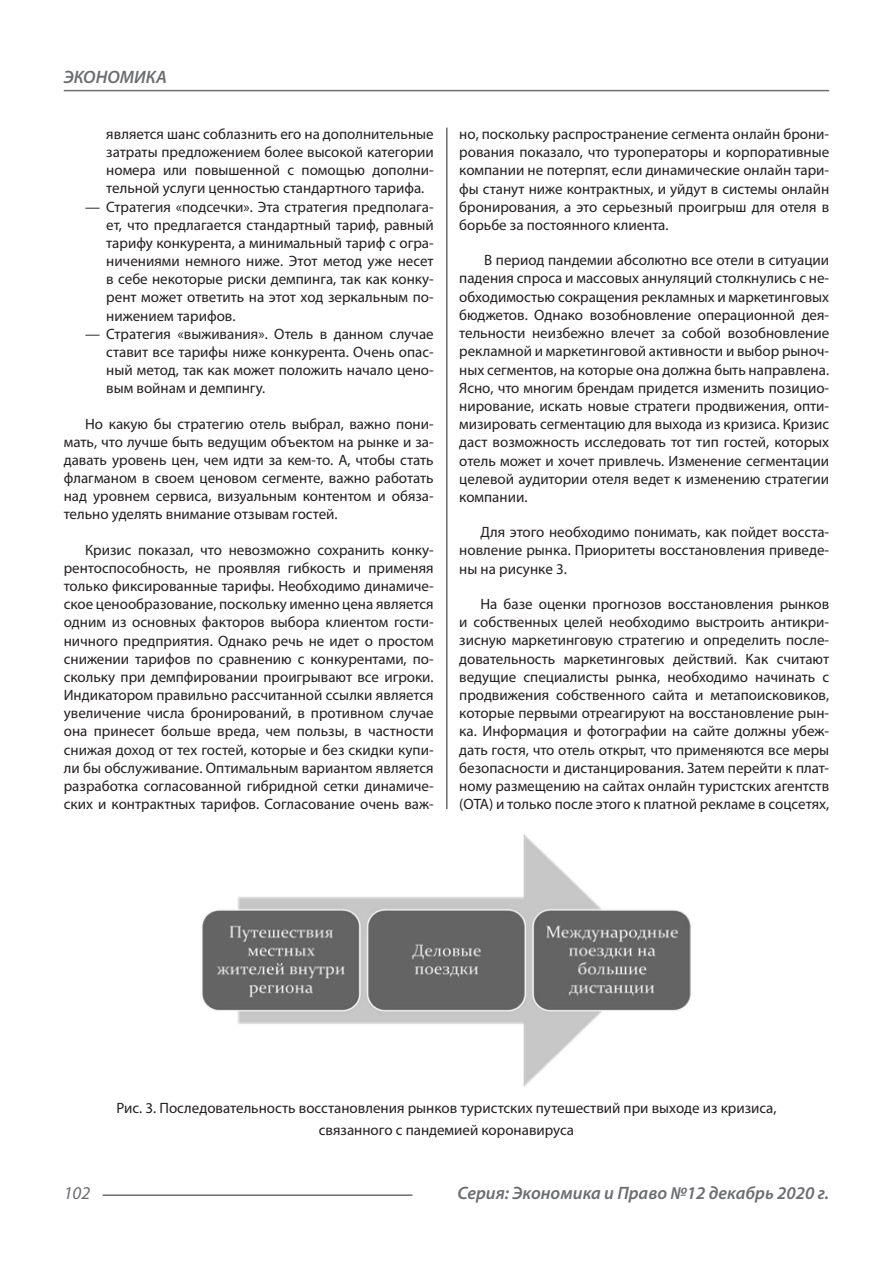
<style>
.page{position:relative;width:893px;height:1263px;background:#fff}
.page>*{position:absolute;margin:0;border:0;box-sizing:border-box;transform-origin:0 0}
.t1{font:italic 600 18px "Myriad Pro";color:#6c6d70}
.t2{font:italic 18px "Myriad Pro";color:#6c6d70}
.Статья_текст{font:15px/18.1px "Myriad Pro";color:#231f20;text-align:justify}
</style>
<div class="page">
<hr style="left:446px;top:128px;width:1px;height:1007px;background:#231f20">
<hr style="left:103px;top:1194px;width:309px;height:2px;background:#6c6d70">
<hr style="left:64px;top:90px;width:765px;height:1px;background:#6c6d70">
<div style="left:437px;top:809px;width:18px;height:326px;background:#fff"></div>
<img style="left:202px;top:834px;width:489px;height:253px">
<p class="t1" style="left:64px;top:66px;width:105px">ЭКОНОМИКА</p>
<p class="Статья_текст" style="left:106px;top:124px;width:329px">является шанс соблазнить его на дополнительные затраты предложением более высокой категории номера или повышенной с помощью дополни&shy;тельной услуги ценностью стандартного тарифа.</p>
<p class="Статья_текст" style="left:106px;top:197px;width:329px;text-indent:-21px">— Стратегия «подсечки». Эта стратегия предполага&shy;ет, что предлагается стандартный тариф, равный тарифу конкурента, а минимальный тариф с огра&shy;ничениями немного ниже. Этот метод уже несет в себе некоторые риски демпинга, так как конку&shy;рент может ответить на этот ход зеркальным по&shy;нижением тарифов.</p>
<p class="Статья_текст" style="left:106px;top:324px;width:329px;text-indent:-21px">— Стратегия «выживания». Отель в данном случае ставит все тарифы ниже конкурента. Очень опас&shy;ный метод, так как может положить начало цено&shy;вым войнам и демпингу.</p>
<p class="Статья_текст" style="left:64px;top:414px;width:371px;text-indent:21px">Но какую бы стратегию отель выбрал, важно пони&shy;мать, что лучше быть ведущим объектом на рынке и за&shy;давать уровень цен, чем идти за кем-то. А, чтобы стать флагманом в своем ценовом сегменте, важно работать над уровнем сервиса, визуальным контентом и обяза&shy;тельно уделять внимание отзывам гостей.</p>
<p class="Статья_текст" style="left:64px;top:540px;width:371px;text-indent:21px">Кризис показал, что невозможно сохранить конку&shy;рентоспособность, не проявляя гибкость и применяя только фиксированные тарифы. Необходимо динамиче&shy;ское ценообразование, поскольку именно цена является одним из основных факторов выбора клиентом гости&shy;ничного предприятия. Однако речь не идет о простом снижении тарифов по сравнению с конкурентами, по&shy;скольку при демпфировании проигрывают все игроки.<br>Индикатором правильно рассчитанной ссылки является увеличение числа бронирований, в противном случае она принесет больше вреда, чем пользы, в частности снижая доход от тех гостей, которые и без скидки купи&shy;ли бы обслуживание. Оптимальным вариантом является разработка согласованной гибридной сетки динамиче&shy;ских и контрактных тарифов. Согласование очень важ-</p>
<p class="Статья_текст" style="left:459px;top:125px;width:371px">но, поскольку распространение сегмента онлайн брони&shy;рования показало, что туроператоры и корпоративные компании не потерпят, если динамические онлайн тари&shy;фы станут ниже контрактных, и уйдут в системы онлайн бронирования, а это серьезный проигрыш для отеля в борьбе за постоянного клиента.</p>
<p class="Статья_текст" style="left:459px;top:251px;width:371px;text-indent:25px">В период пандемии абсолютно все отели в ситуации падения спроса и массовых аннуляций столкнулись с не&shy;обходимостью сокращения рекламных и маркетинговых бюджетов. Однако возобновление операционной дея&shy;тельности неизбежно влечет за собой возобновление рекламной и маркетинговой активности и выбор рыноч&shy;ных сегментов, на которые она должна быть направлена.<br>Ясно, что многим брендам придется изменить позицио&shy;нирование, искать новые стратеги продвижения, опти&shy;мизировать сегментацию для выхода из кризиса. Кризис даст возможность исследовать тот тип гостей, которых отель может и хочет привлечь. Изменение сегментации целевой аудитории отеля ведет к изменению стратегии компании.</p>
<p class="Статья_текст" style="left:459px;top:523px;width:371px;text-indent:21px">Для этого необходимо понимать, как пойдет восста&shy;новление рынка. Приоритеты восстановления приведе&shy;ны на рисунке 3.</p>
<p class="Статья_текст" style="left:459px;top:594px;width:371px;text-indent:21px">На базе оценки прогнозов восстановления рынков и собственных целей необходимо выстроить антикри&shy;зисную маркетинговую стратегию и определить после&shy;довательность маркетинговых действий. Как считают ведущие специалисты рынка, необходимо начинать с продвижения собственного сайта и метапоисковиков, которые первыми отреагируют на восстановление рын&shy;ка. Информация и фотографии на сайте должны убеж&shy;дать гостя, что отель открыт, что применяются все меры безопасности и дистанцирования. Затем перейти к плат&shy;ному размещению на сайтах онлайн туристских агентств (ОТА) и только после этого к платной рекламе в соцсетях,</p>
<p class="Статья_текст" style="left:116px;top:1096px;width:662px;line-height:22.6px;text-align:center">Рис. 3. Последовательность восстановления рынков туристских путешествий при выходе из кризиса, связанного с пандемией коронавируса</p>
<p class="t2" style="left:64px;top:1182px;width:28px">102</p>
<p class="t1" style="left:457px;top:1182px;width:373px">Серия: Экономика и Право №12 декабрь 2020 г.</p>
</div>
